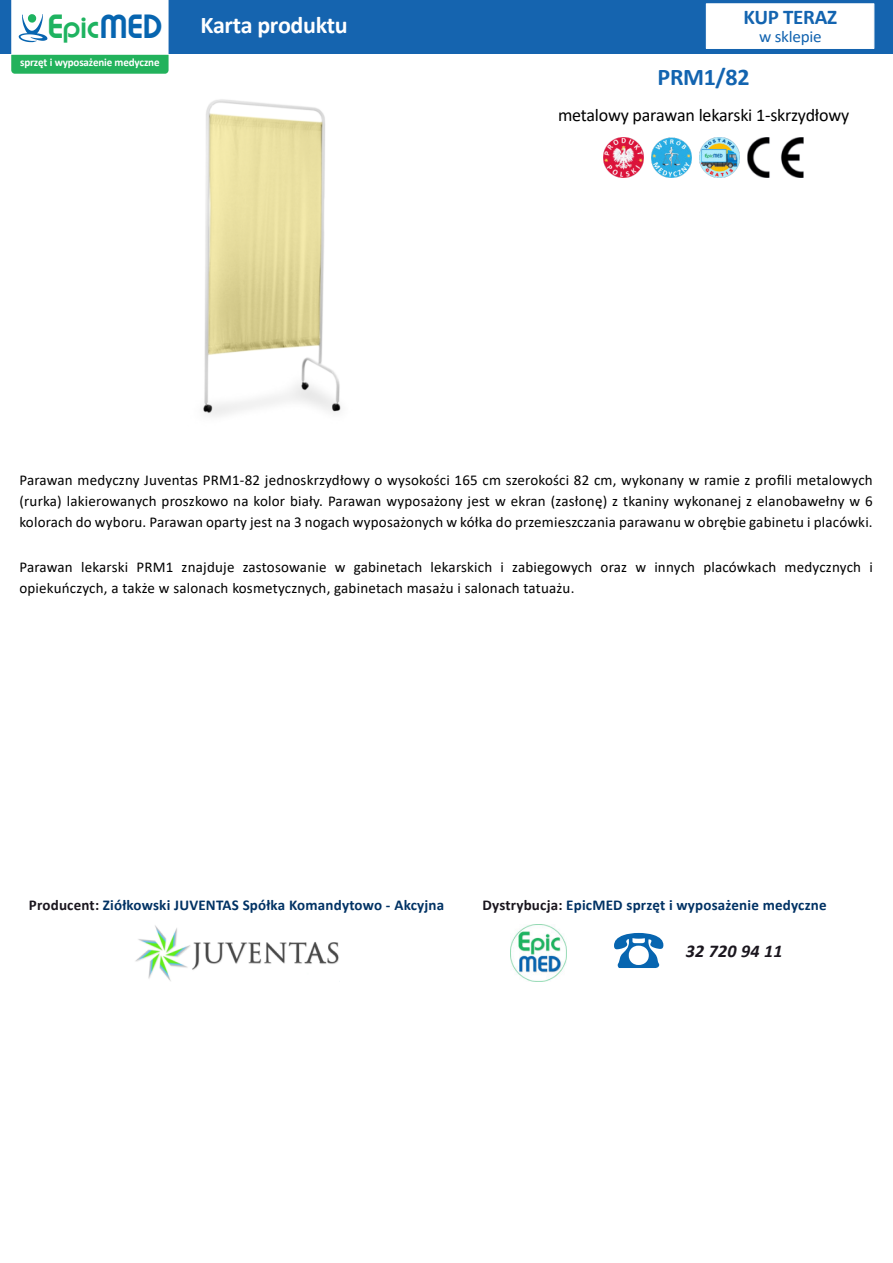
<style>
.page{position:relative;width:893px;height:1263px;background:#fff}
.page>*{position:absolute;margin:0;border:0;box-sizing:border-box;transform-origin:0 0}
.t1{font:700 54px "Malgun Gothic";color:#0765b0}
.t2{font:24.75px "Brandish";color:#1eb360}
.t3{font:700 24px "Calibri";letter-spacing:-.015em;color:#fff}
.t4{font:700 24px "Calibri";letter-spacing:-.015em;color:#1364b0}
.t5{font:700 21px "Calibri";letter-spacing:-.015em;color:#1364b0}
.t6{font:18px "Calibri";letter-spacing:-.015em;color:#000}
.t7{font:italic 700 18px "Calibri";letter-spacing:.015em;color:#1a161e}
.t8{font:16.5px "Calibri";letter-spacing:-.015em;color:#1364b0;scale:1.04 1}
.t9{font:15px/21px "Calibri";letter-spacing:.015em;color:#000;text-align:justify}
.t10{font:700 15px "Calibri";letter-spacing:.015em;color:#003264}
.t11{font:700 11.25px "Calibri";letter-spacing:-.015em;color:#fff}
.s1{font-size:28.35px}
.s2{font-size:28.35px;color:#0765b0}
.s3{color:#1a161e}
</style>
<div class="page">
<img style="left:203px;top:99px;width:138px;height:317px">
<div style="left:0;top:0;width:893px;height:54px;background:#1564af"></div>
<svg style="left:11px;top:0;width:158px;height:74px;background:#c0e8d3"></svg>
<img style="left:603px;top:137px;width:41px;height:41px">
<img style="left:699px;top:137px;width:41px;height:41px">
<img style="left:651px;top:137px;width:41px;height:41px">
<img style="left:747px;top:137px;width:57px;height:41px">
<div style="left:706px;top:3px;width:168px;height:46px;background:#fff;border:1px solid #fff"></div>
<img style="left:510px;top:925px;width:57px;height:56px">
<img style="left:135px;top:925px;width:204px;height:56px">
<h2 class="t2" style="left:48px;top:10px;width:116px"><span class="s1">E</span>pic<span class="s2">MED</span></h2>
<p class="t11" style="left:20px;top:58px;width:141px">sprzęt i wyposażenie medyczne</p>
<h3 class="t3" style="left:200px;top:15px;width:149px">Karta produktu</h3>
<h3 class="t5" style="left:743px;top:8px;width:95px">KUP TERAZ</h3>
<p class="t8" style="left:759px;top:30px;width:62px">w sklepie</p>
<h3 class="t4" style="left:658px;top:67px;width:93px">PRM1/82</h3>
<p class="t6" style="left:558px;top:108px;width:293px">metalowy parawan lekarski 1-skrzydłowy</p>
<p class="t9" style="left:19px;top:471px;width:855px">Parawan medyczny Juventas PRM1-82 jednoskrzydłowy o wysokości 165 cm szerokości 82 cm, wykonany w ramie z profili metalowych (rurka) lakierowanych proszkowo na kolor biały. Parawan wyposażony jest w ekran (zasłonę) z tkaniny wykonanej z elanobawełny w 6 kolorach do wyboru. Parawan oparty jest na 3 nogach wyposażonych w kółka do przemieszczania parawanu w obrębie gabinetu i placówki.</p>
<p class="t9" style="left:19px;top:558px;width:855px">Parawan lekarski PRM1 znajduje zastosowanie w gabinetach lekarskich i zabiegowych oraz w innych placówkach medycznych i opiekuńczych, a także w salonach kosmetycznych, gabinetach masażu i salonach tatuażu.</p>
<p class="t10" style="left:29px;top:898px;width:417px"><span class="s3">Producent:</span> Ziółkowski JUVENTAS Spółka Komandytowo - Akcyjna</p>
<p class="t10" style="left:482px;top:898px;width:346px"><span class="s3">Dystrybucja:</span> EpicMED sprzęt i wyposażenie medyczne</p>
<h1 class="t1" style="left:612px;top:923px;width:55px">☎</h1>
<p class="t7" style="left:686px;top:943px;width:98px">32 720 94 11</p>
</div>
